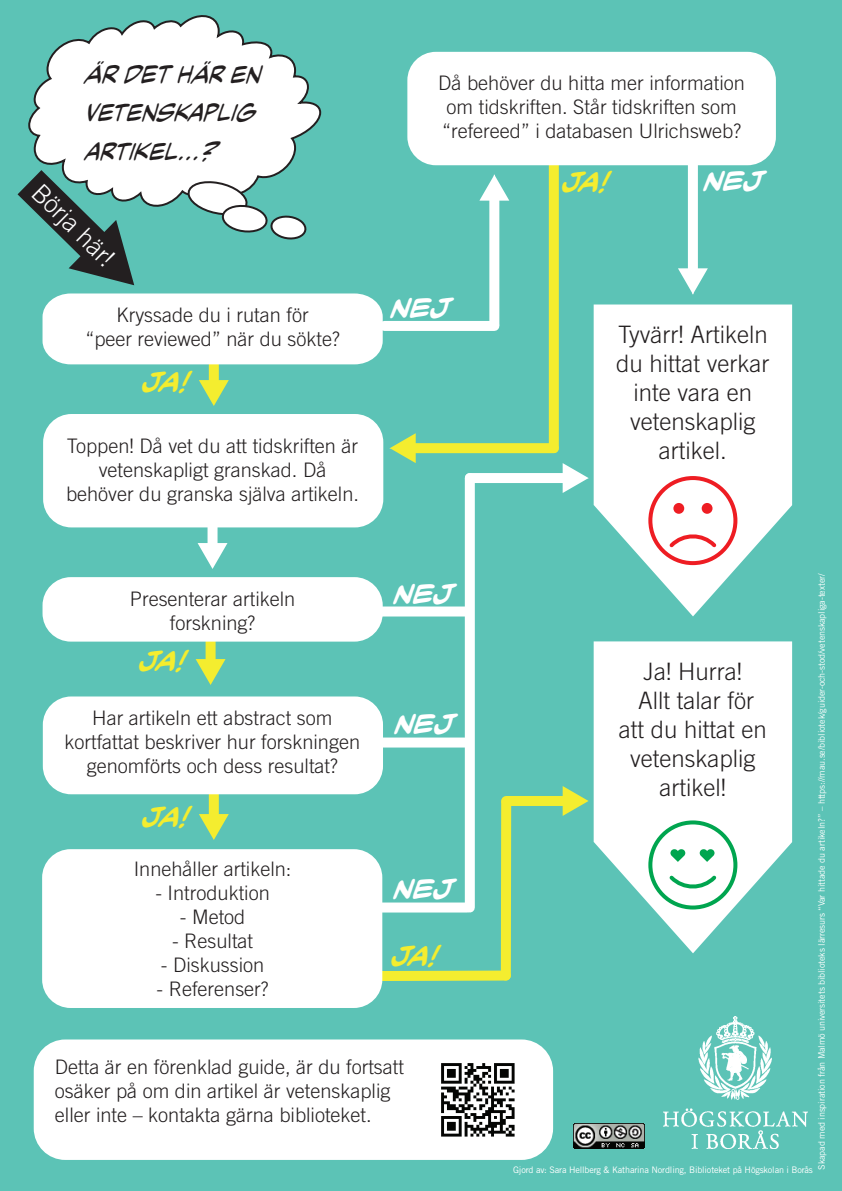
<style>
.page{position:relative;width:842px;height:1191px;background:#5cc3b6}
.page>*{position:absolute;margin:0;border:0;box-sizing:border-box;transform-origin:0 0}
.t1{font:italic 31.9px/38.3px "Might Makes Right BB";color:#231f20;scale:.9 1}
.t2{font:italic 700 30px "Might Makes Right BB";letter-spacing:-.11em;color:#f4ed2f}
.t3{font:italic 700 30px "Might Makes Right BB";color:#fff}
.t4{font:300 25.3px "Trade Gothic LT Std";color:#fff}
.t5{font:300 24px/28.8px "Trade Gothic LT Std";color:#231f20;text-align:center}
.t6{font:300 20px/24px "Trade Gothic LT Std";color:#231f20;text-align:center}
.t7{font:9px "Trade Gothic LT Std";letter-spacing:-.015em;color:#fff}
</style>
<div class="page">
<div style="left:411px;top:443px;width:143px;height:10px;background:#f4ed2f"></div>
<svg style="left:390px;top:433px;width:26px;height:30px"></svg>
<div style="left:549px;top:156px;width:10px;height:292px;background:#f4ed2f"></div>
<div style="left:345px;top:737px;width:119px;height:10px;background:#fff"></div>
<div style="left:298px;top:606px;width:169px;height:10px;background:#fff"></div>
<div style="left:470px;top:473px;width:97px;height:10px;background:#fff"></div>
<svg style="left:563px;top:463px;width:26px;height:30px"></svg>
<div style="left:465px;top:478px;width:10px;height:429px;background:#fff"></div>
<svg style="left:28px;top:15px;width:294px;height:119px"></svg>
<div style="left:407px;top:52px;width:369px;height:113px;background:#fff;border-radius:29px"></div>
<svg style="left:594px;top:304px;width:198px;height:312px;fill:#fff"></svg>
<div style="left:648px;top:476px;width:89px;height:89px;border:4px solid #ee1d23;border-radius:50%"></div>
<div style="left:673px;top:503px;width:11px;height:11px;background:#ee1d23;border-radius:50%"></div>
<div style="left:702px;top:503px;width:10px;height:11px;background:#ee1d23;border-radius:50%"></div>
<svg style="left:666px;top:533px;width:54px;height:18px"></svg>
<svg style="left:594px;top:641px;width:198px;height:312px;fill:#fff"></svg>
<svg style="left:670px;top:848px;width:16px;height:14px"></svg>
<div style="left:648px;top:820px;width:89px;height:89px;border:4px solid #00a54f;border-radius:50%"></div>
<svg style="left:666px;top:872px;width:54px;height:17px"></svg>
<svg style="left:699px;top:848px;width:16px;height:14px"></svg>
<img style="left:663px;top:1016px;width:144px;height:132px">
<img style="left:574px;top:1123px;width:71px;height:25px">
<div style="left:209px;top:357px;width:10px;height:27px;background:#f4ed2f"></div>
<svg style="left:199px;top:380px;width:30px;height:26px"></svg>
<svg style="left:17px;top:134px;width:366px;height:230px"></svg>
<div style="left:206px;top:636px;width:10px;height:27px;background:#f4ed2f"></div>
<svg style="left:196px;top:659px;width:30px;height:26px"></svg>
<div style="left:43px;top:414px;width:340px;height:113px;background:#fff;border-radius:28px"></div>
<div style="left:209px;top:791px;width:10px;height:27px;background:#f4ed2f"></div>
<svg style="left:199px;top:814px;width:30px;height:26px"></svg>
<div style="left:43px;top:577px;width:340px;height:64px;background:#fff;border-radius:28px"></div>
<svg style="left:357px;top:792px;width:155px;height:194px"></svg>
<div style="left:506px;top:796px;width:61px;height:10px;background:#f4ed2f"></div>
<svg style="left:563px;top:786px;width:26px;height:30px"></svg>
<div style="left:42px;top:849px;width:340px;height:159px;background:#fff;border-radius:28px"></div>
<div style="left:489px;top:196px;width:10px;height:129px;background:#fff"></div>
<svg style="left:479px;top:175px;width:30px;height:26px"></svg>
<div style="left:384px;top:321px;width:110px;height:10px;background:#fff"></div>
<div style="left:688px;top:156px;width:10px;height:117px;background:#fff"></div>
<svg style="left:678px;top:268px;width:30px;height:26px"></svg>
<div style="left:208px;top:526px;width:10px;height:21px;background:#fff"></div>
<svg style="left:198px;top:543px;width:29px;height:26px"></svg>
<div style="left:43px;top:696px;width:340px;height:98px;background:#fff;border-radius:28px"></div>
<div style="left:37px;top:1043px;width:513px;height:113px;background:#fff;border-radius:28px"></div>
<div style="left:34px;top:1039px;width:519px;height:120px;border:7px solid #fff;border-radius:28px"></div>
<img style="left:441px;top:1063px;width:74px;height:74px">
<h1 class="t1" style="left:87px;top:55px;width:197px">ÄR DET HÄr en vetenskaplig artikel...?</h1>
<p class="t4" style="left:47px;top:177px;width:105px;rotate:45deg">Börja här!</p>
<p class="t6" style="left:85px;top:302px;width:256px">Kryssade du i rutan för<br>“peer reviewed” när du sökte?</p>
<h2 class="t2" style="left:143px;top:364px;width:49px">JA!</h2>
<p class="t6" style="left:66px;top:433px;width:295px">Toppen! Då vet du att tidskriften är vetenskapligt granskad. Då behöver du granska själva artikeln.</p>
<p class="t6" style="left:438px;top:70px;width:308px;text-align:left">Då behöver du hitta mer information om tidskriften. Står tidskriften som “refereed” i databasen Ulrichsweb?</p>
<h2 class="t3" style="left:392px;top:289px;width:61px">NEJ</h2>
<h2 class="t2" style="left:563px;top:164px;width:49px">JA!</h2>
<h2 class="t3" style="left:705px;top:163px;width:61px">NEJ</h2>
<p class="t5" style="left:616px;top:320px;width:155px">Tyvärr! Artikeln du hittat verkar inte vara en vetenskaplig artikel.</p>
<p class="t6" style="left:130px;top:586px;width:167px">Presenterar artikeln forskning?</p>
<h2 class="t2" style="left:140px;top:643px;width:49px">JA!</h2>
<p class="t6" style="left:65px;top:706px;width:297px">Har artikeln ett abstract som kortfattat beskriver hur forskningen genomförts och dess resultat?</p>
<h2 class="t2" style="left:143px;top:798px;width:49px">JA!</h2>
<p class="t6" style="left:134px;top:857px;width:159px">Innehåller artikeln:</p>
<p class="t6" style="left:155px;top:881px;width:116px">- Introduktion</p>
<p class="t6" style="left:180px;top:905px;width:67px">- Metod</p>
<p class="t6" style="left:172px;top:929px;width:83px">- Resultat</p>
<p class="t6" style="left:161px;top:953px;width:105px">- Diskussion</p>
<p class="t6" style="left:156px;top:977px;width:114px">- Referenser?</p>
<h2 class="t3" style="left:395px;top:575px;width:61px">NEJ</h2>
<h2 class="t3" style="left:396px;top:705px;width:61px">NEJ</h2>
<h2 class="t3" style="left:395px;top:870px;width:61px">NEJ</h2>
<h2 class="t2" style="left:392px;top:937px;width:49px">JA!</h2>
<p class="t6" style="left:55px;top:1054px;width:350px;text-align:left">Detta är en förenklad guide, är du fortsatt osäker på om din artikel är vetenskaplig eller inte – kontakta gärna biblioteket.</p>
<p class="t7" style="left:816px;top:1169px;width:597px;rotate:-90deg">Skapad med inspiration från Malmö universitets biblioteks lärresurs “Var hittade du artikeln?” – https://mau.se/bibliotek/guider-och-stod/vetenskapliga-texter/</p>
<p class="t5" style="left:619px;top:657px;width:150px">Ja! Hurra!<br>Allt talar för<br>att du hittat en vetenskaplig artikel!</p>
<p class="t7" style="left:513px;top:1164px;width:301px">Gjord av: Sara Hellberg &amp; Katharina Nordling, Biblioteket på Högskolan i Borås</p>
</div>
